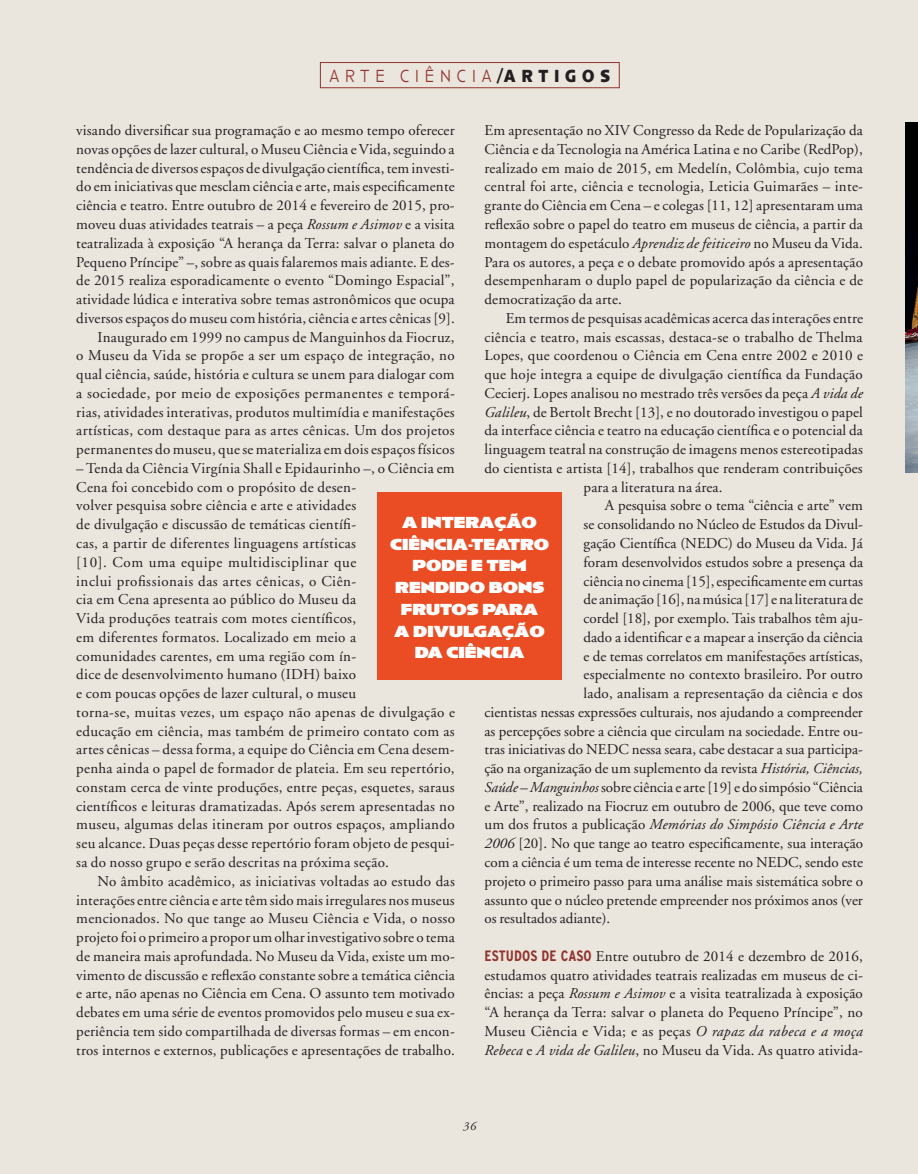
<style>
.page{position:relative;width:918px;height:1174px;background:#fff}
.page>*{position:absolute;margin:0;border:0;box-sizing:border-box;transform-origin:0 0}
.t1{font:300 18px "Anisette Petite";letter-spacing:.38em;color:#92342e;scale:.85 1}
.t2{font:900 16.5px/21.8px "Anisette Petite";color:#fff;text-align:center}
.t3{font:15px/18.8px "Adobe Garamond";letter-spacing:.01em;color:#231f20;text-align:justify}
.t4{font:italic 15px "Adobe Garamond";letter-spacing:.01em;color:#231f20}
.t5{font:italic 12px "Adobe Garamond";color:#231f20}
.s1{font-weight:700;color:#231f20}
.s2{font-style:italic}
.s3{font-style:normal}
.s4{font-family:"Interstate";font-weight:700;font-stretch:condensed;color:#92342e}
</style>
<div class="page">
<div style="left:0;top:0;width:905px;height:1173px;background:#eae5dd"></div>
<div style="left:903px;top:0;width:15px;height:1173px;background:#eae5dd"></div>
<div style="left:320px;top:62px;width:300px;height:26px;border:1px solid #92342e"></div>
<div style="left:377px;top:491px;width:185px;height:188px;background:#ea4d24"></div>
<img style="left:905px;top:122px;width:13px;height:351px">
<p class="t1" style="left:329px;top:66px;width:332px">ARTE CIÊNCIA<span class="s1">/ARTIGOS</span></p>
<p class="t3" style="left:76px;top:121px;width:380px;text-align:right">visando diversificar sua programação e ao mesmo tempo oferecer novas opções de lazer cultural, o Museu Ciência e Vida, seguindo a tendência de diversos espaços de divulgação científica, tem investi&shy;do em iniciativas que mesclam ciência e arte, mais especificamente ciência e teatro. Entre outubro de 2014 e fevereiro de 2015, pro&shy;moveu duas atividades teatrais – a peça <span class="s2">Rossum e Asimov</span> e a visita teatralizada à exposição “A herança da Terra: salvar o planeta do Pequeno Príncipe” –, sobre as quais falaremos mais adiante. E des&shy;de 2015 realiza esporadicamente o evento “Domingo Espacial”, atividade lúdica e interativa sobre temas astronômicos que ocupa diversos espaços do museu com história, ciência e artes cênicas [9].<br>Inaugurado em 1999 no campus de Manguinhos da Fiocruz,<br>o Museu da Vida se propõe a ser um espaço de integração, no qual ciência, saúde, história e cultura se unem para dialogar com a sociedade, por meio de exposições permanentes e temporá&shy;rias, atividades interativas, produtos multimídia e manifestações artísticas, com destaque para as artes cênicas. Um dos projetos permanentes do museu, que se materializa em dois espaços físicos</p>
<p class="t3" style="left:76px;top:459px;width:380px;text-align:left">– Tenda da Ciência Virgínia Shall e Epidaurinho –, o Ciência em Cena foi concebido com o propósito de desen-<br>volver pesquisa sobre ciência e arte e atividades<br>de divulgação e discussão de temáticas científi-<br>cas, a partir de diferentes linguagens artísticas<br>[10]. Com uma equipe multidisciplinar que<br>inclui profissionais das artes cênicas, o Ciên-<br>cia em Cena apresenta ao público do Museu da<br>Vida produções teatrais com motes científicos,<br>em diferentes formatos. Localizado em meio a<br>comunidades carentes, em uma região com ín-<br>dice de desenvolvimento humano (IDH) baixo<br>e com poucas opções de lazer cultural, o museu<br>torna-se, muitas vezes, um espaço não apenas de divulgação e educação em ciência, mas também de primeiro contato com as artes cênicas – dessa forma, a equipe do Ciência em Cena desem&shy;penha ainda o papel de formador de plateia. Em seu repertório, constam cerca de vinte produções, entre peças, esquetes, saraus científicos e leituras dramatizadas. Após serem apresentadas no museu, algumas delas itineram por outros espaços, ampliando seu alcance. Duas peças desse repertório foram objeto de pesqui&shy;sa do nosso grupo e serão descritas na próxima seção.</p>
<p class="t3" style="left:76px;top:871px;width:380px;text-indent:21px">No âmbito acadêmico, as iniciativas voltadas ao estudo das interações entre ciência e arte têm sido mais irregulares nos museus mencionados. No que tange ao Museu Ciência e Vida, o nosso projeto foi o primeiro a propor um olhar investigativo sobre o tema de maneira mais aprofundada. No Museu da Vida, existe um mo&shy;vimento de discussão e reflexão constante sobre a temática ciência e arte, não apenas no Ciência em Cena. O assunto tem motivado debates em uma série de eventos promovidos pelo museu e sua ex&shy;periência tem sido compartilhada de diversas formas – em encon&shy;tros internos e externos, publicações e apresentações de trabalho.</p>
<p class="t3" style="left:484px;top:121px;width:380px">Em apresentação no XIV Congresso da Rede de Popularização da Ciência e da Tecnologia na América Latina e no Caribe (RedPop), realizado em maio de 2015, em Medelín, Colômbia, cujo tema central foi arte, ciência e tecnologia, Leticia Guimarães – inte&shy;grante do Ciência em Cena – e colegas [11, 12] apresentaram uma reflexão sobre o papel do teatro em museus de ciência, a partir da montagem do espetáculo <span class="s2">Aprendiz de feiticeiro</span> no Museu da Vida.<br>Para os autores, a peça e o debate promovido após a apresentação desempenharam o duplo papel de popularização da ciência e de democratização da arte.</p>
<p class="t3" style="left:506px;top:309px;width:359px">Em termos de pesquisas acadêmicas acerca das interações entre</p>
<p class="t3" style="left:484px;top:328px;width:380px">ciência e teatro, mais escassas, destaca-se o trabalho de Thelma</p>
<p class="t3" style="left:484px;top:346px;width:380px">Lopes, que coordenou o Ciência em Cena entre 2002 e 2010 e</p>
<p class="t3" style="left:484px;top:365px;width:380px">que hoje integra a equipe de divulgação científica da Fundação</p>
<p class="t3" style="left:484px;top:384px;width:380px">Cecierj. Lopes analisou no mestrado três versões da peça <span class="s2">A vida de</span></p>
<p class="t3" style="left:484px;top:403px;width:380px"><span class="s2">Galileu</span>, de Bertolt Brecht [13], e no doutorado investigou o papel</p>
<p class="t3" style="left:484px;top:421px;width:380px">da interface ciência e teatro na educação científica e o potencial da</p>
<p class="t3" style="left:484px;top:440px;width:380px">linguagem teatral na construção de imagens menos estereotipadas</p>
<p class="t3" style="left:484px;top:459px;width:380px">do cientista e artista [14], trabalhos que renderam contribuições</p>
<p class="t3" style="left:584px;top:478px;width:140px">para a literatura na área.</p>
<p class="t3" style="left:605px;top:496px;width:259px">A pesquisa sobre o tema “ciência e arte” vem</p>
<p class="t3" style="left:584px;top:515px;width:281px">se consolidando no Núcleo de Estudos da Divul-</p>
<p class="t3" style="left:584px;top:534px;width:281px">gação Científica (NEDC) do Museu da Vida. Já</p>
<p class="t3" style="left:584px;top:553px;width:281px">foram desenvolvidos estudos sobre a presença da</p>
<p class="t3" style="left:584px;top:571px;width:281px">ciência no cinema [15], especificamente em curtas</p>
<p class="t3" style="left:584px;top:590px;width:281px">de animação [16], na música [17] e na literatura de</p>
<p class="t3" style="left:584px;top:609px;width:281px">cordel [18], por exemplo. Tais trabalhos têm aju-</p>
<p class="t3" style="left:584px;top:628px;width:281px">dado a identificar e a mapear a inserção da ciência</p>
<p class="t3" style="left:584px;top:646px;width:281px">e de temas correlatos em manifestações artísticas,</p>
<p class="t3" style="left:584px;top:665px;width:281px">especialmente no contexto brasileiro. Por outro</p>
<p class="t3" style="left:584px;top:684px;width:281px">lado, analisam a representação da ciência e dos</p>
<p class="t3" style="left:484px;top:703px;width:380px">cientistas nessas expressões culturais, nos ajudando a compreender</p>
<p class="t3" style="left:484px;top:721px;width:380px">as percepções sobre a ciência que circulam na sociedade. Entre ou-</p>
<p class="t3" style="left:484px;top:740px;width:380px">tras iniciativas do NEDC nessa seara, cabe destacar a sua participa-</p>
<p class="t3" style="left:484px;top:759px;width:380px">ção na organização de um suplemento da revista <span class="s2">História, Ciências,</span></p>
<p class="t3" style="left:484px;top:778px;width:380px"><span class="s2">Saúde – Manguinhos</span> sobre ciência e arte [19] e do simpósio “Ciência</p>
<p class="t3" style="left:484px;top:796px;width:380px">e Arte”, realizado na Fiocruz em outubro de 2006, que teve como</p>
<p class="t4" style="left:484px;top:816px;width:380px"><span class="s3">um dos frutos a publicação</span> Memórias do Simpósio Ciência e Arte</p>
<p class="t3" style="left:484px;top:834px;width:380px"><span class="s2">2006</span> [20]. No que tange ao teatro especificamente, sua interação</p>
<p class="t3" style="left:484px;top:853px;width:380px">com a ciência é um tema de interesse recente no NEDC, sendo este</p>
<p class="t3" style="left:484px;top:871px;width:380px">projeto o primeiro passo para uma análise mais sistemática sobre o</p>
<p class="t3" style="left:484px;top:890px;width:380px">assunto que o núcleo pretende empreender nos próximos anos (ver</p>
<p class="t3" style="left:484px;top:909px;width:127px">os resultados adiante).</p>
<p class="t3" style="left:484px;top:946px;width:380px"><span class="s4">ESTUDOS DE CASO</span> Entre outubro de 2014 e dezembro de 2016, estudamos quatro atividades teatrais realizadas em museus de ci&shy;ências: a peça <span class="s2">Rossum e Asimov</span> e a visita teatralizada à exposição “A herança da Terra: salvar o planeta do Pequeno Príncipe”, no Museu Ciência e Vida; e as peças <span class="s2">O rapaz da rabeca e a moça Rebeca</span> e <span class="s2">A vida de Galileu</span>, no Museu da Vida. As quatro ativida-</p>
<p class="t2" style="left:390px;top:511px;width:160px">A INTERAÇÃO<br>CIÊNCIA-TEATRO<br>PODE E TEM<br>RENDIDO BONS<br>FRUTOS PARA<br>A DIVULGAÇÃO<br>DA CIÊNCIA</p>
<p class="t5" style="left:463px;top:1119px;width:15px">36</p>
</div>
